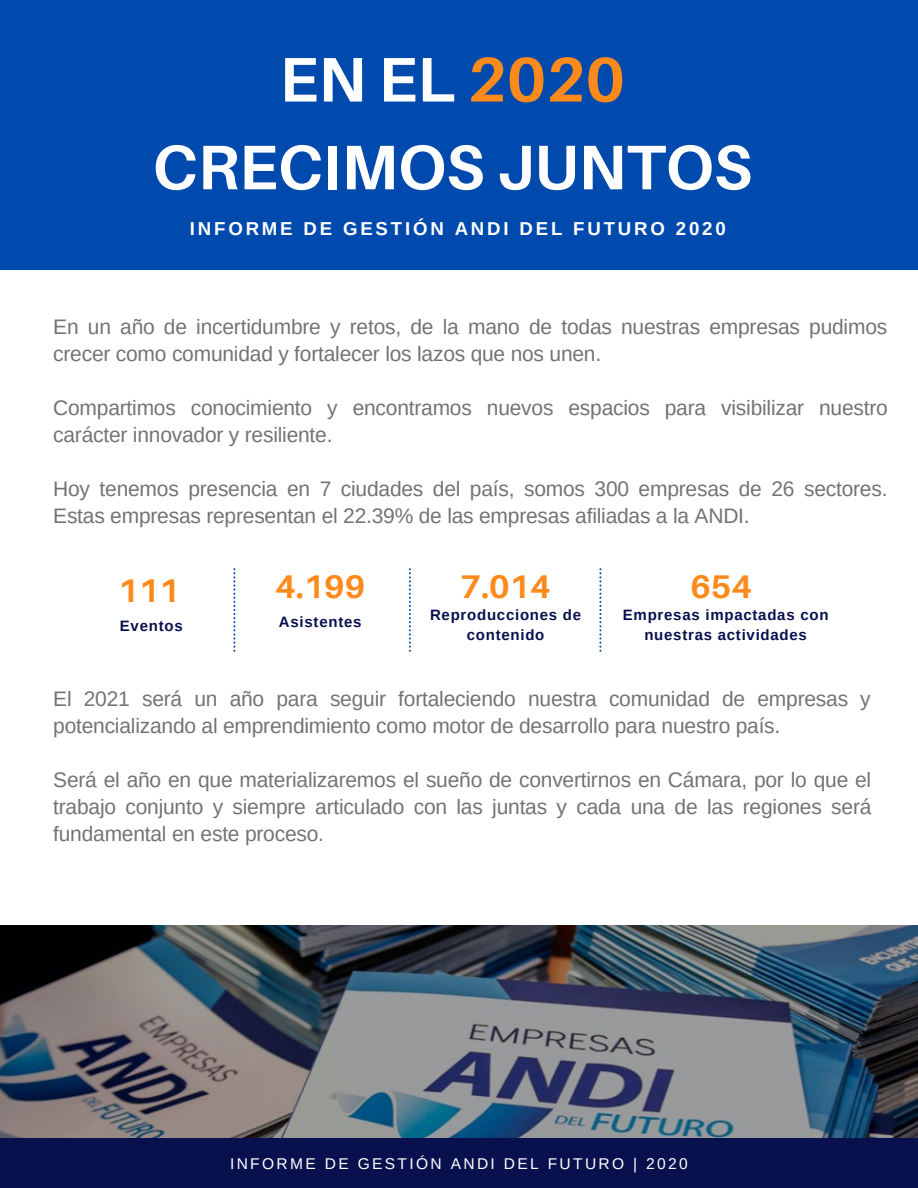
<style>
.page{position:relative;width:918px;height:1188px;background:#fff}
.page>*{position:absolute;margin:0;border:0;box-sizing:border-box;transform-origin:0 0}
.t1{font:700 63px "Aileron";color:#fff}
.t2{font:700 32.85px "Aileron";color:#ff8a1c}
.t3{font:21px/27px "Arimo";letter-spacing:-.01em;color:#737373}
.t4{font:700 18.75px "Arimo";letter-spacing:.15em;color:#fff}
.t5{font:15.6px "Arimo";letter-spacing:.15em;color:#fff}
.t6{font:700 15px/20.2px "Arimo";letter-spacing:.05em;color:#08104d;text-align:center}
.s1{color:#ff8a1c}
</style>
<div class="page">
<div style="left:0;top:0;width:918px;height:270px;background:#004aad"></div>
<img style="left:0;top:925px;width:918px;height:213px">
<div style="left:0;top:1138px;width:918px;height:50px;background:#08104d"></div>
<svg style="left:233px;top:568px;width:2px;height:84px"></svg>
<svg style="left:409px;top:568px;width:2px;height:84px"></svg>
<svg style="left:599px;top:568px;width:2px;height:84px"></svg>
<p class="t1" style="left:280px;top:40px;width:347px">EN EL <span class="s1">2020</span></p>
<p class="t1" style="left:153px;top:128px;width:601px">CRECIMOS JUNTOS</p>
<p class="t4" style="left:190px;top:218px;width:537px">INFORME DE GESTIÓN ANDI DEL FUTURO 2020</p>
<p class="t3" style="left:53px;top:314px;width:836px">En un año de incertidumbre y retos, de la mano de todas nuestras empresas pudimos crecer como comunidad y fortalecer los lazos que nos unen.</p>
<p class="t3" style="left:53px;top:395px;width:836px">Compartimos conocimiento y encontramos nuevos espacios para visibilizar nuestro carácter innovador y resiliente.</p>
<p class="t3" style="left:53px;top:476px;width:836px">Hoy tenemos presencia en 7 ciudades del país, somos 300 empresas de 26 sectores.<br>Estas empresas representan el 22.39% de las empresas afiliadas a la ANDI.</p>
<p class="t2" style="left:118px;top:571px;width:63px">111</p>
<p class="t6" style="left:120px;top:616px;width:64px">Eventos</p>
<p class="t2" style="left:275px;top:566px;width:92px">4.199</p>
<p class="t6" style="left:279px;top:611px;width:84px">Asistentes</p>
<p class="t2" style="left:461px;top:566px;width:92px">7.014</p>
<p class="t6" style="left:430px;top:605px;width:153px">Reproducciones de contenido</p>
<p class="t2" style="left:690px;top:566px;width:63px">654</p>
<p class="t6" style="left:623px;top:605px;width:207px">Empresas impactadas con nuestras actividades</p>
<p class="t3" style="left:53px;top:685px;width:819px">El 2021 será un año para seguir fortaleciendo nuestra comunidad de empresas y potencializando al emprendimiento como motor de desarrollo para nuestro país.</p>
<p class="t3" style="left:53px;top:766px;width:820px;text-align:justify">Será el año en que materializaremos el sueño de convertirnos en Cámara, por lo que el trabajo conjunto y siempre articulado con las juntas y cada una de las regiones será fundamental en este proceso.</p>
<p class="t5" style="left:230px;top:1154px;width:459px">INFORME DE GESTIÓN ANDI DEL FUTURO | 2020</p>
</div>
